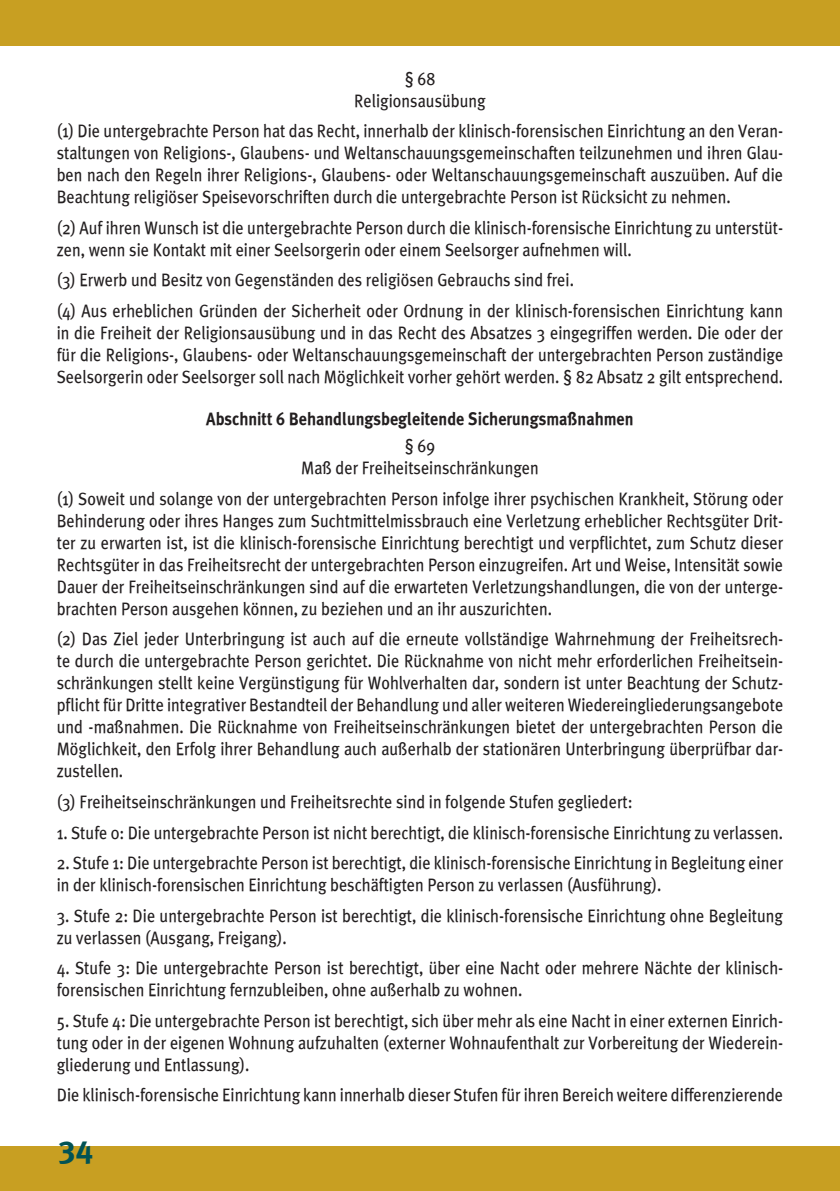
<style>
.page{position:relative;width:840px;height:1191px;background:#fff}
.page>*{position:absolute;margin:0;border:0;box-sizing:border-box;transform-origin:0 0}
.t1{font:700 32px "Meta Plus";color:#015355}
.t2{font:18px/22px "Meta Plus";color:#231f20;text-align:justify;scale:.9 1}
.t3{font:700 18px "Meta Plus";color:#231f20;scale:.9 1}
</style>
<div class="page">
<div style="left:0;top:0;width:839px;height:46px;background:#c89f22"></div>
<div style="left:0;top:1146px;width:839px;height:45px;background:#c89f22"></div>
<hr style="left:839px;top:1146px;width:1px;height:45px;background:#c89f22">
<hr style="left:839px;top:0;width:1px;height:46px;background:#c89f22">
<p class="t2" style="left:354px;top:67px;width:147px;text-align:center">§ 68<br>Religionsausübung</p>
<p class="t2" style="left:57px;top:120px;width:808px">(1) Die untergebrachte Person hat das Recht, innerhalb der klinisch-forensischen Einrichtung an den Veran&shy;staltungen von Religions-, Glaubens- und Weltanschauungsgemeinschaften teilzunehmen und ihren Glau&shy;ben nach den Regeln ihrer Religions-, Glaubens- oder Weltanschauungsgemeinschaft auszuüben. Auf die Beachtung religiöser Speisevorschriften durch die untergebrachte Person ist Rücksicht zu nehmen.</p>
<p class="t2" style="left:57px;top:216px;width:808px">(2) Auf ihren Wunsch ist die untergebrachte Person durch die klinisch-forensische Einrichtung zu unterstüt&shy;zen, wenn sie Kontakt mit einer Seelsorgerin oder einem Seelsorger aufnehmen will.</p>
<p class="t2" style="left:57px;top:264px;width:808px;line-height:30.6px">(3) Erwerb und Besitz von Gegenständen des religiösen Gebrauchs sind frei.<br>(4) Aus erheblichen Gründen der Sicherheit oder Ordnung in der klinisch-forensischen Einrichtung kann</p>
<p class="t2" style="left:57px;top:321px;width:808px">in die Freiheit der Religionsausübung und in das Recht des Absatzes 3 eingegriffen werden. Die oder der für die Religions-, Glaubens- oder Weltanschauungsgemeinschaft der untergebrachten Person zuständige Seelsorgerin oder Seelsorger soll nach Möglichkeit vorher gehört werden. § 82 Absatz 2 gilt entsprechend.</p>
<p class="t3" style="left:206px;top:408px;width:476px">Abschnitt 6 Behandlungsbegleitende Sicherungsmaßnahmen</p>
<p class="t2" style="left:301px;top:435px;width:265px;text-align:center">§ 69<br>Maß der Freiheitseinschränkungen</p>
<p class="t2" style="left:57px;top:487px;width:808px">(1) Soweit und solange von der untergebrachten Person infolge ihrer psychischen Krankheit, Störung oder Behinderung oder ihres Hanges zum Suchtmittelmissbrauch eine Verletzung erheblicher Rechtsgüter Drit&shy;ter zu erwarten ist, ist die klinisch-forensische Einrichtung berechtigt und verpflichtet, zum Schutz dieser Rechtsgüter in das Freiheitsrecht der untergebrachten Person einzugreifen. Art und Weise, Intensität sowie Dauer der Freiheitseinschränkungen sind auf die erwarteten Verletzungshandlungen, die von der unterge&shy;brachten Person ausgehen können, zu beziehen und an ihr auszurichten.</p>
<p class="t2" style="left:57px;top:628px;width:808px">(2) Das Ziel jeder Unterbringung ist auch auf die erneute vollständige Wahrnehmung der Freiheitsrech&shy;te durch die untergebrachte Person gerichtet. Die Rücknahme von nicht mehr erforderlichen Freiheitsein&shy;schränkungen stellt keine Vergünstigung für Wohlverhalten dar, sondern ist unter Beachtung der Schutz&shy;pflicht für Dritte integrativer Bestandteil der Behandlung und aller weiteren Wiedereingliederungsangebote und -maßnahmen. Die Rücknahme von Freiheitseinschränkungen bietet der untergebrachten Person die Möglichkeit, den Erfolg ihrer Behandlung auch außerhalb der stationären Unterbringung überprüfbar dar&shy;zustellen.</p>
<p class="t2" style="left:57px;top:790px;width:641px">(3) Freiheitseinschränkungen und Freiheitsrechte sind in folgende Stufen gegliedert:</p>
<p class="t2" style="left:57px;top:821px;width:808px">1. Stufe 0: Die untergebrachte Person ist nicht berechtigt, die klinisch-forensische Einrichtung zu verlassen.</p>
<p class="t2" style="left:57px;top:851px;width:808px">2. Stufe 1: Die untergebrachte Person ist berechtigt, die klinisch-forensische Einrichtung in Begleitung einer in der klinisch-forensischen Einrichtung beschäftigten Person zu verlassen (Ausführung).</p>
<p class="t2" style="left:57px;top:904px;width:808px">3. Stufe 2: Die untergebrachte Person ist berechtigt, die klinisch-forensische Einrichtung ohne Begleitung zu verlassen (Ausgang, Freigang).</p>
<p class="t2" style="left:57px;top:956px;width:808px">4. Stufe 3: Die untergebrachte Person ist berechtigt, über eine Nacht oder mehrere Nächte der klinisch&shy;forensischen Einrichtung fernzubleiben, ohne außerhalb zu wohnen.</p>
<p class="t2" style="left:57px;top:1009px;width:808px">5. Stufe 4: Die untergebrachte Person ist berechtigt, sich über mehr als eine Nacht in einer externen Einrich&shy;tung oder in der eigenen Wohnung aufzuhalten (externer Wohnaufenthalt zur Vorbereitung der Wiederein&shy;gliederung und Entlassung).</p>
<p class="t2" style="left:57px;top:1083px;width:808px">Die klinisch-forensische Einrichtung kann innerhalb dieser Stufen für ihren Bereich weitere differenzierende</p>
<h1 class="t1" style="left:60px;top:1128px;width:35px">34</h1>
</div>
